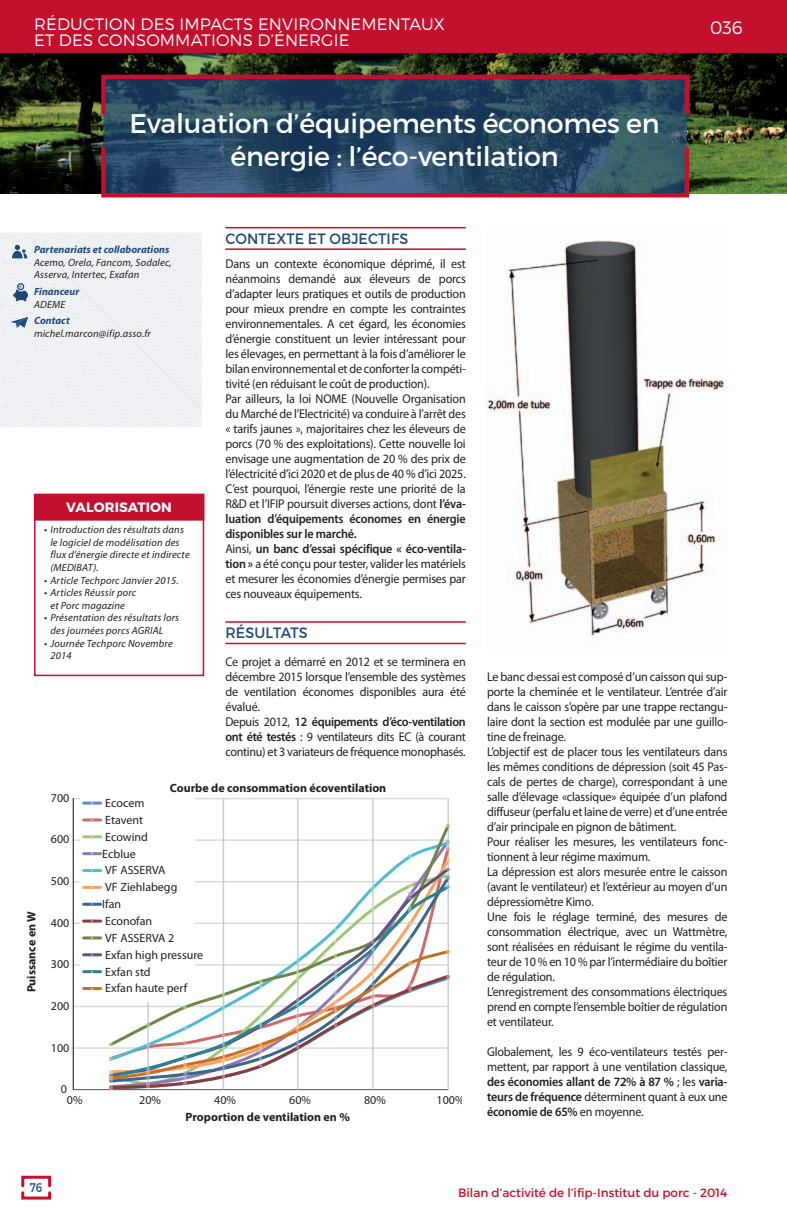
<style>
.page{position:relative;width:787px;height:1212px;background:#fff}
.page>*{position:absolute;margin:0;border:0;box-sizing:border-box;transform-origin:0 0}
.t1{font:27px/33px "Montserrat";letter-spacing:-.01em;color:#fff;text-align:center}
.t2{font:300 18px "Montserrat";color:#fff}
.t3{font:300 16.5px/16.5px "Montserrat";letter-spacing:.01em;color:#fff}
.t4{font:15px "Montserrat";letter-spacing:.01em;color:#204a7b;scale:.95 1}
.t5{font:700 13.5px "Montserrat";letter-spacing:.01em;color:#fff}
.t6{font:12.75px/15px "Myriad Pro";letter-spacing:-.015em;color:#231f20;scale:.95 1}
.t7{font:12.6px "Montserrat";color:#204a7b;scale:.83 1}
.t8{font:12px/16.8px "Myriad Pro";color:#231f20}
.t9{font:700 12px "Myriad Pro";color:#231f20}
.t10{font:12px "Montserrat";color:#c3102e}
.t11{font:italic 10.5px/12.6px "Myriad Pro";letter-spacing:.015em;color:#231f20}
.t12{font:italic 700 10.5px "Myriad Pro";color:#204a7b}
.s1{font-weight:600}
</style>
<div class="page">
<div style="left:21px;top:1176px;width:30px;height:11px;border:3px solid #c3102e"></div>
<div style="left:21px;top:1191px;width:30px;height:8px;border:3px solid #c3102e"></div>
<img style="left:0;top:52px;width:787px;height:141px">
<div style="left:0;top:0;width:787px;height:52px;background:#c3102e"></div>
<svg style="left:0;top:233px;width:202px;height:194px"></svg>
<svg style="left:103px;top:80px;width:584px;height:112px"></svg>
<hr style="left:225px;top:227px;width:241px;height:1px;background:#c3102e">
<hr style="left:225px;top:248px;width:241px;height:2px;background:#c3102e">
<hr style="left:225px;top:621px;width:241px;height:2px;background:#c3102e">
<hr style="left:225px;top:643px;width:241px;height:1px;background:#c3102e">
<div style="left:34px;top:494px;width:170px;height:27px;background:#c3102e"></div>
<div style="left:34px;top:497px;width:170px;height:179px;border:2px solid #c3102e"></div>
<img style="left:485px;top:240px;width:241px;height:397px">
<hr style="left:73px;top:1047px;width:375px;height:2px;background:#bcbdc0">
<hr style="left:73px;top:1006px;width:375px;height:1px;background:#bcbdc0">
<hr style="left:73px;top:964px;width:375px;height:1px;background:#bcbdc0">
<hr style="left:73px;top:922px;width:375px;height:2px;background:#bcbdc0">
<hr style="left:73px;top:881px;width:375px;height:1px;background:#bcbdc0">
<hr style="left:73px;top:839px;width:375px;height:2px;background:#bcbdc0">
<hr style="left:73px;top:798px;width:375px;height:1px;background:#bcbdc0">
<hr style="left:73px;top:1089px;width:375px;height:1px;background:#231f20">
<hr style="left:223px;top:798px;width:1px;height:291px;background:#bcbdc0">
<hr style="left:297px;top:798px;width:1px;height:291px;background:#bcbdc0">
<hr style="left:372px;top:798px;width:2px;height:291px;background:#bcbdc0">
<hr style="left:447px;top:798px;width:2px;height:291px;background:#bcbdc0">
<hr style="left:73px;top:798px;width:1px;height:291px;background:#231f20">
<svg style="left:108px;top:1082px;width:341px;height:9px"></svg>
<svg style="left:194px;top:822px;width:256px;height:43px"></svg>
<svg style="left:194px;top:865px;width:255px;height:18px"></svg>
<svg style="left:447px;top:859px;width:3px;height:21px"></svg>
<svg style="left:194px;top:883px;width:256px;height:65px"></svg>
<svg style="left:409px;top:885px;width:3px;height:27px"></svg>
<svg style="left:371px;top:940px;width:4px;height:8px"></svg>
<svg style="left:107px;top:948px;width:343px;height:134px"></svg>
<svg style="left:447px;top:950px;width:3px;height:4px"></svg>
<svg style="left:371px;top:983px;width:4px;height:26px"></svg>
<svg style="left:334px;top:1001px;width:4px;height:27px"></svg>
<svg style="left:296px;top:1025px;width:4px;height:7px"></svg>
<svg style="left:259px;top:1043px;width:4px;height:26px"></svg>
<svg style="left:222px;top:1034px;width:3px;height:45px"></svg>
<svg style="left:184px;top:1055px;width:3px;height:30px"></svg>
<svg style="left:147px;top:1067px;width:3px;height:21px"></svg>
<svg style="left:110px;top:1070px;width:3px;height:20px"></svg>
<div style="left:80px;top:774px;width:114px;height:228px;background:#fff"></div>
<hr style="left:84px;top:801px;width:17px;height:3px;background:#5a91cc">
<hr style="left:84px;top:818px;width:17px;height:3px;background:#cc6a67">
<hr style="left:84px;top:835px;width:17px;height:3px;background:#9ec576">
<hr style="left:84px;top:852px;width:17px;height:3px;background:#8b78b7">
<hr style="left:84px;top:869px;width:17px;height:3px;background:#4ebbd2">
<hr style="left:84px;top:886px;width:17px;height:3px;background:#f9a25f">
<hr style="left:84px;top:903px;width:17px;height:3px;background:#3a658d">
<hr style="left:84px;top:919px;width:17px;height:3px;background:#843e3b">
<hr style="left:84px;top:936px;width:17px;height:3px;background:#6d874b">
<hr style="left:84px;top:953px;width:17px;height:3px;background:#5f527c">
<hr style="left:84px;top:970px;width:17px;height:3px;background:#2f7f92">
<hr style="left:84px;top:987px;width:17px;height:3px;background:#c37028">
<div style="left:101px;top:75px;width:588px;height:39px;border:4px solid #c3102e"></div>
<div style="left:101px;top:147px;width:588px;height:50px;border:4px solid #c3102e"></div>
<p class="t3" style="left:34px;top:15px;width:412px">R ÉDUCTION DES IMPACTS E NVIRONNE ME NTAUX<br>ET DES CONSOMMATIONS D’ÉNERGIE</p>
<h2 class="t2" style="left:710px;top:17px;width:34px">036</h2>
<h1 class="t1" style="left:129px;top:106px;width:531px">Evaluation d’équipements économes en énergie : l’éco-ventilation</h1>
<p class="t12" style="left:34px;top:243px;width:137px">Partenariats et collaborations</p>
<p class="t11" style="left:34px;top:256px;width:139px">Acemo, Orela, Fancom, Sodalec,<br>Asserva, Intertec, Exafan</p>
<p class="t12" style="left:34px;top:285px;width:47px">Financeur</p>
<p class="t11" style="left:34px;top:298px;width:33px">ADEME</p>
<p class="t12" style="left:34px;top:314px;width:37px">Contact</p>
<p class="t11" style="left:34px;top:327px;width:118px">michel.marcon@ifip.asso.fr</p>
<p class="t5" style="left:66px;top:499px;width:107px">VALORISATION</p>
<p class="t11" style="left:50px;top:523px;width:141px;text-indent:-6px">• Introduction des résultats dans le logiciel de modélisation des flux d’énergie directe et indirecte (MEDIBAT).</p>
<p class="t11" style="left:44px;top:574px;width:136px">• Article Techporc Janvier 2015.</p>
<p class="t11" style="left:44px;top:586px;width:94px;text-align:center">• Articles Réussir porc et Porc magazine</p>
<p class="t11" style="left:50px;top:611px;width:130px;text-indent:-6px">• Présentation des résultats lors des journées porcs AGRIAL</p>
<p class="t11" style="left:50px;top:637px;width:124px;text-indent:-6px">• Journée Techporc Novembre<br>2014</p>
<p class="t4" style="left:225px;top:230px;width:178px">Contexte et objectifs</p>
<p class="t6" style="left:225px;top:256px;width:254px">Dans un contexte économique déprimé, il est néanmoins demandé aux éleveurs de porcs d’adapter leurs pratiques et outils de production pour mieux prendre en compte les contraintes environnementales. A cet égard, les économies d’énergie constituent un levier intéressant pour les élevages, en permettant à la fois d’améliorer le bilan environnemental et de conforter la compéti&shy;tivité (en réduisant le coût de production).<br>Par ailleurs, la loi NOME (Nouvelle Organisation du Marché de l’Electricité) va conduire à l’arrêt des « tarifs jaunes », majoritaires chez les éleveurs de porcs (70 % des exploitations). Cette nouvelle loi envisage une augmentation de 20 % des prix de l’électricité d’ici 2020 et de plus de 40 % d’ici 2025.<br>C’est pourquoi, l’énergie reste une priorité de la R&amp;D et l’IFIP poursuit diverses actions, dont <span class="s1">l’éva&shy;luation d’équipements économes en énergie disponibles sur le marché.<br></span>Ainsi, <span class="s1">un banc d’essai spécifique « éco-ventila&shy;tion »</span> a été conçu pour tester, valider les matériels et mesurer les économies d’énergie permises par ces nouveaux équipements.</p>
<p class="t4" style="left:225px;top:624px;width:86px">Rés ultats</p>
<p class="t6" style="left:225px;top:654px;width:254px">Ce projet a démarré en 2012 et se terminera en décembre 2015 lorsque l’ensemble des systèmes de ventilation économes disponibles aura été évalué.<br>Depuis 2012, <span class="s1">12 équipements d’éco-ventilation ont été testés</span> : 9 ventilateurs dits EC (à courant continu) et 3 variateurs de fréquence monophasés.</p>
<p class="t9" style="left:23px;top:992px;width:82px;rotate:-90deg">Puissance en W</p>
<p class="t8" style="left:51px;top:789px;width:20px">700</p>
<p class="t8" style="left:51px;top:831px;width:20px">600</p>
<p class="t8" style="left:51px;top:872px;width:20px">500</p>
<p class="t8" style="left:51px;top:914px;width:20px">400</p>
<p class="t8" style="left:51px;top:956px;width:20px">300</p>
<p class="t8" style="left:51px;top:997px;width:20px">200</p>
<p class="t8" style="left:51px;top:1039px;width:20px">100</p>
<p class="t8" style="left:61px;top:1080px;width:8px">0</p>
<p class="t9" style="left:170px;top:780px;width:218px">Courbe de consommation écoventilation</p>
<p class="t8" style="left:102px;top:794px;width:102px">Ecocem<br>Etavent<br>Ecowind<br>Ecblue<br>VF ASSERVA<br>VF Ziehlabegg<br>Ifan<br>Econofan<br>VF ASSERVA 2<br>Exfan high pressure<br>Exfan std<br>Exfan haute perf</p>
<p class="t8" style="left:67px;top:1091px;width:17px">0%</p>
<p class="t8" style="left:139px;top:1091px;width:23px">20%</p>
<p class="t8" style="left:214px;top:1091px;width:23px">40%</p>
<p class="t8" style="left:289px;top:1091px;width:23px">60%</p>
<p class="t8" style="left:364px;top:1091px;width:23px">80%</p>
<p class="t8" style="left:436px;top:1091px;width:29px">100%</p>
<p class="t9" style="left:186px;top:1109px;width:166px">Proportion de ventilation en %</p>
<p class="t6" style="left:487px;top:669px;width:254px">Le banc d›essai est composé d’un caisson qui sup&shy;porte la cheminée et le ventilateur. L’entrée d’air dans le caisson s’opère par une trappe rectangu&shy;laire dont la section est modulée par une guillo&shy;tine de freinage.<br>L’objectif est de placer tous les ventilateurs dans les mêmes conditions de dépression (soit 45 Pas&shy;cals de pertes de charge), correspondant à une salle d’élevage «classique» équipée d’un plafond diffuseur (perfalu et laine de verre) et d’une entrée d’air principale en pignon de bâtiment.<br>Pour réaliser les mesures, les ventilateurs fonc&shy;tionnent à leur régime maximum.<br>La dépression est alors mesurée entre le caisson (avant le ventilateur) et l’extérieur au moyen d’un dépressiomètre Kimo.<br>Une fois le réglage terminé, des mesures de consommation électrique, avec un Wattmètre, sont réalisées en réduisant le régime du ventila&shy;teur de 10 % en 10 % par l’intermédiaire du boîtier de régulation.<br>L’enregistrement des consommations électriques prend en compte l’ensemble boîtier de régulation et ventilateur.</p>
<p class="t6" style="left:487px;top:1044px;width:254px;text-align:justify">Globalement, les 9 éco-ventilateurs testés per&shy;mettent, par rapport à une ventilation classique, <span class="s1">des économies allant de 72% à 87 %</span> ; les <span class="s1">varia&shy;teurs de fréquence</span> déterminent quant à eux une <span class="s1">économie de 65%</span> en moyenne.</p>
<p class="t7" style="left:30px;top:1180px;width:16px">76</p>
<p class="t10" style="left:458px;top:1185px;width:271px">Bilan d’activité de l’ifip-Institut du porc - 2014</p>
</div>
